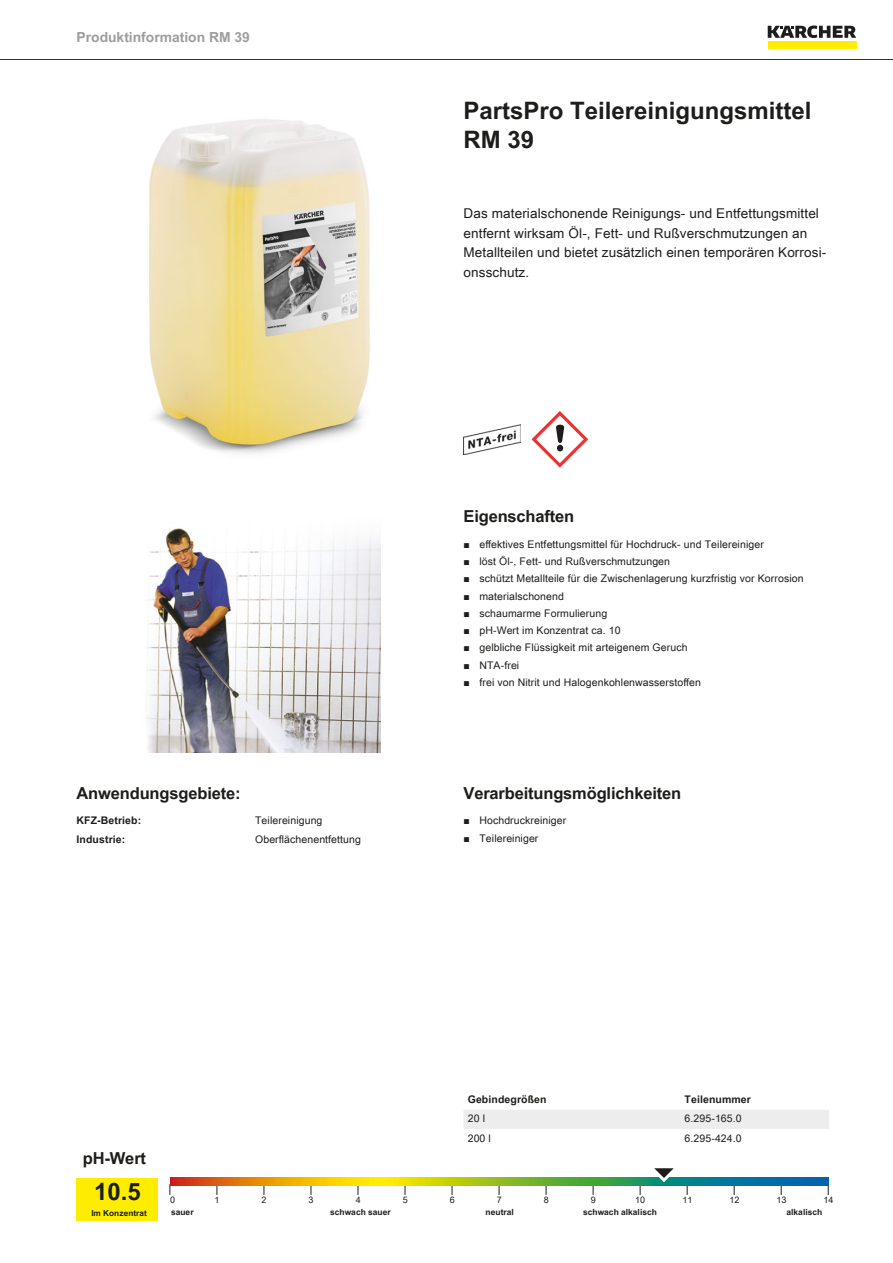
<style>
.page{position:relative;width:893px;height:1263px;background:#fff}
.page>*{position:absolute;margin:0;border:0;box-sizing:border-box;transform-origin:0 0}
.t1{font:700 24px/28.8px "Arial Unicode MS";color:#1d1d1b}
.t2{font:700 16.5px "Arial Unicode MS";letter-spacing:-.01em;color:#1d1d1b}
.t3{font:700 13.8px "Arial Unicode MS";color:#9d9d9d}
.t4{font:13.5px/19.5px "Arial Unicode MS";letter-spacing:.01em;color:#1d1d1b}
.t5{font:10.5px "Arial Unicode MS";letter-spacing:.01em;color:#1d1d1b}
.t6{font:700 10.5px "Arial Unicode MS";letter-spacing:.01em;color:#1d1d1b}
.t7{font:9px "Arial Unicode MS";color:#1d1d1b}
.t8{font:700 8.4px "Arial Unicode MS";color:#1d1d1b}
.t9{font:700 8.25px "Arial Unicode MS";color:#1d1d1b}
.s1{font-family:"Arial"}
</style>
<div class="page">
<hr style="left:0;top:59px;width:893px;height:1px;background:#1d1d1b">
<div style="left:768px;top:42px;width:88px;height:7px;background:#ffed00"></div>
<svg style="left:768px;top:26px;width:88px;height:12px"></svg>
<img style="left:148px;top:119px;width:222px;height:335px">
<img style="left:463px;top:424px;width:57px;height:30px">
<svg style="left:531px;top:411px;width:57px;height:57px"></svg>
<img style="left:146px;top:528px;width:235px;height:225px">
<div style="left:77px;top:1178px;width:81px;height:42px;background:#ffed00"></div>
<svg style="left:170px;top:1178px;width:658px;height:8px;background:#8c9e35"></svg>
<svg style="left:640px;top:1168px;width:48px;height:27px"></svg>
<div style="left:464px;top:1110px;width:365px;height:19px;background:#ededed"></div>
<h3 class="t3" style="left:77px;top:27px;width:175px">Produktinformation RM 39</h3>
<h2 class="t2" style="left:77px;top:780px;width:166px">Anwendungsgebiete:</h2>
<p class="t6" style="left:77px;top:812px;width:66px">KFZ-Betrieb:</p>
<p class="t5" style="left:255px;top:812px;width:69px">Teilereinigung</p>
<p class="t6" style="left:77px;top:832px;width:50px">Industrie:</p>
<p class="t5" style="left:255px;top:832px;width:107px">Oberflächenentfettung</p>
<h1 class="t1" style="left:463px;top:97px;width:350px">PartsPro Teilereinigungsmittel<br>RM 39</h1>
<p class="t4" style="left:463px;top:203px;width:364px">Das materialschonende Reinigungs- und Entfettungsmittel entfernt wirksam Öl-, Fett- und Rußverschmutzungen an Metallteilen und bietet zusätzlich einen temporären Korrosi&shy;onsschutz.</p>
<h2 class="t2" style="left:463px;top:504px;width:112px">Eigenschaften</h2>
<p class="t5" style="left:463px;top:536px;width:302px"><span class="s1">■</span> effektives Entfettungsmittel für Hochdruck- und Teilereiniger</p>
<p class="t5" style="left:463px;top:554px;width:208px"><span class="s1">■</span> löst Öl-, Fett- und Rußverschmutzungen</p>
<p class="t5" style="left:463px;top:571px;width:342px"><span class="s1">■</span> schützt Metallteile für die Zwischenlagerung kurzfristig vor Korrosion</p>
<p class="t5" style="left:463px;top:588px;width:102px"><span class="s1">■</span> materialschonend</p>
<p class="t5" style="left:463px;top:605px;width:145px"><span class="s1">■</span> schaumarme Formulierung</p>
<p class="t5" style="left:463px;top:623px;width:159px"><span class="s1">■</span> pH-Wert im Konzentrat ca. 10</p>
<p class="t5" style="left:463px;top:640px;width:226px"><span class="s1">■</span> gelbliche Flüssigkeit mit arteigenem Geruch</p>
<p class="t5" style="left:463px;top:657px;width:57px"><span class="s1">■</span> NTA-frei</p>
<p class="t5" style="left:463px;top:674px;width:239px"><span class="s1">■</span> frei von Nitrit und Halogenkohlenwasserstoffen</p>
<h2 class="t2" style="left:463px;top:780px;width:219px">Verarbeitungsmöglichkeiten</h2>
<p class="t5" style="left:463px;top:813px;width:104px"><span class="s1">■</span> Hochdruckreiniger</p>
<p class="t5" style="left:463px;top:830px;width:76px"><span class="s1">■</span> Teilereiniger</p>
<p class="t6" style="left:468px;top:1092px;width:80px">Gebindegrößen</p>
<p class="t6" style="left:685px;top:1092px;width:68px">Teilenummer</p>
<p class="t5" style="left:468px;top:1111px;width:19px">20 l</p>
<p class="t5" style="left:685px;top:1111px;width:59px">6.295-165.0</p>
<p class="t5" style="left:468px;top:1130px;width:25px">200 l</p>
<p class="t5" style="left:685px;top:1130px;width:59px">6.295-424.0</p>
<h2 class="t2" style="left:83px;top:1146px;width:65px">pH-Wert</h2>
<h1 class="t1" style="left:94px;top:1178px;width:48px">10.5</h1>
<p class="t7" style="left:170px;top:1193px;width:7px">0</p>
<p class="t7" style="left:215px;top:1193px;width:7px">1</p>
<p class="t7" style="left:262px;top:1193px;width:7px">2</p>
<p class="t7" style="left:309px;top:1193px;width:7px">3</p>
<p class="t7" style="left:356px;top:1193px;width:7px">4</p>
<p class="t7" style="left:403px;top:1193px;width:7px">5</p>
<p class="t7" style="left:450px;top:1193px;width:7px">6</p>
<p class="t7" style="left:497px;top:1193px;width:7px">7</p>
<p class="t7" style="left:544px;top:1193px;width:7px">8</p>
<p class="t7" style="left:591px;top:1193px;width:7px">9</p>
<p class="t7" style="left:635px;top:1193px;width:12px">10</p>
<p class="t7" style="left:682px;top:1193px;width:12px">11</p>
<p class="t7" style="left:729px;top:1193px;width:12px">12</p>
<p class="t7" style="left:776px;top:1193px;width:12px">13</p>
<p class="t7" style="left:823px;top:1193px;width:12px">14</p>
<p class="t9" style="left:91px;top:1207px;width:57px">Im Konzentrat</p>
<p class="t8" style="left:171px;top:1206px;width:24px">sauer</p>
<p class="t8" style="left:330px;top:1206px;width:62px">schwach sauer</p>
<p class="t8" style="left:486px;top:1206px;width:30px">neutral</p>
<p class="t8" style="left:583px;top:1206px;width:75px">schwach alkalisch</p>
<p class="t8" style="left:786px;top:1206px;width:37px">alkalisch</p>
</div>
